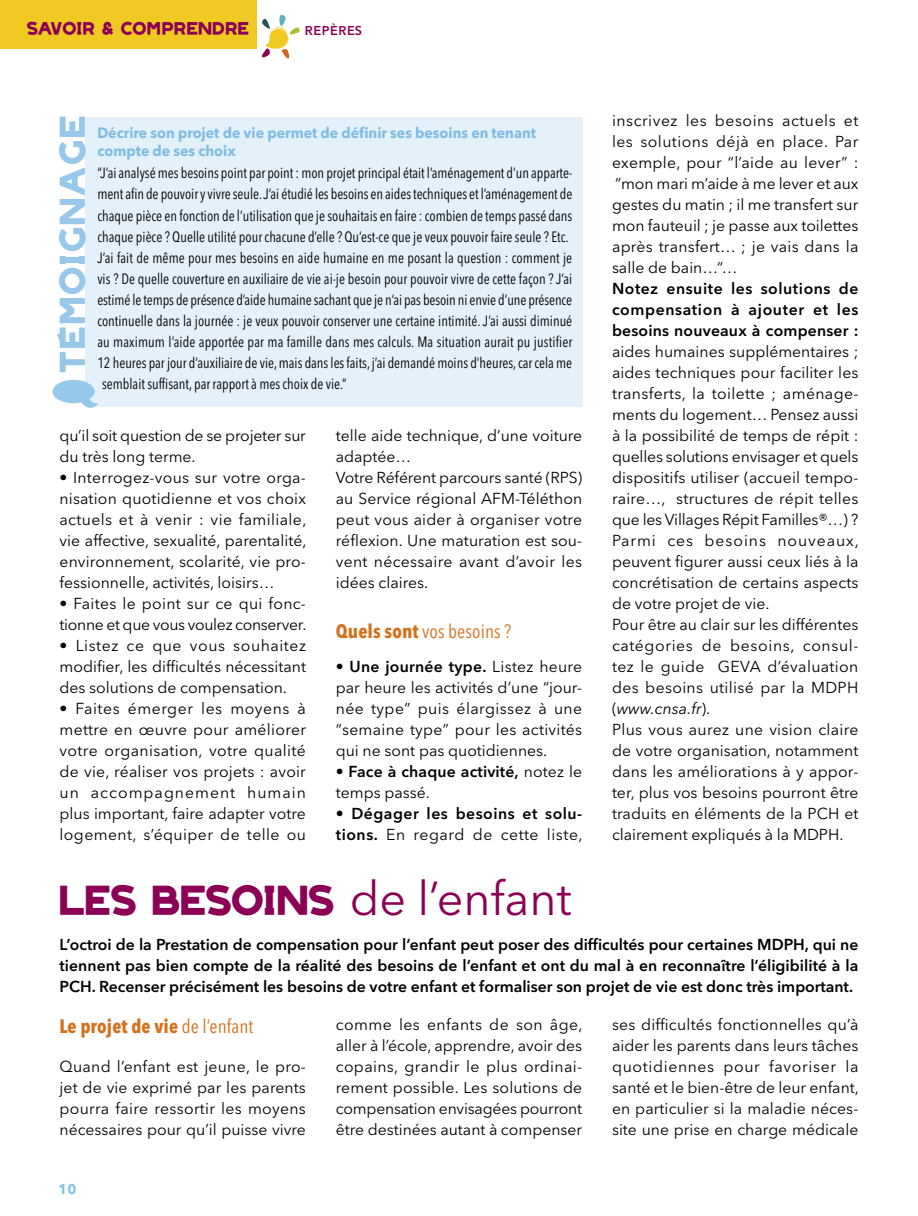
<style>
.page{position:relative;width:918px;height:1216px;background:#fff}
.page>*{position:absolute;margin:0;border:0;box-sizing:border-box;transform-origin:0 0}
.t1{font:700 32.38px "AFM Telethon";color:#8b0054}
.t2{font:700 28px "AFM Telethon";letter-spacing:.08em;color:#97c7e9}
.t3{font:700 condensed 19.25px "Avenir Next LT Pro";letter-spacing:.005em;color:#d3711c}
.t4{font:condensed 19.25px "Avenir Next LT Pro";letter-spacing:.005em;color:#d3711c}
.t5{font:15.75px/21px "Avenir Next LT Pro";color:#000;text-align:justify}
.t6{font:600 15.75px/21px "Avenir Next LT Pro";letter-spacing:.01em;color:#000;text-align:justify}
.t7{font:15.75px/21px "Avenir Next LT Pro";letter-spacing:-.02em;color:#000}
.t8{font:600 15.75px/21px "Avenir Next LT Pro";letter-spacing:.03em;color:#000}
.t9{font:condensed 14.88px "Avenir Next LT Pro";color:#000;scale:.95 1}
.t10{font:700 14.88px/17.8px "Avenir Next LT Pro";color:#7fbce3;scale:.95 1}
.t11{font:700 14px "AFM Telethon";letter-spacing:.04em;color:#8b0054}
.t12{font:700 14px "Avenir Next LT Pro";color:#85c3e8}
.t13{font:600 12.78px "Avenir Next LT Pro";letter-spacing:.04em;color:#8b0054}
.s1{font-weight:700}
.s2{font-weight:600}
.s3{font-weight:400}
.s4{font-family:"Avenir Next LT Pro";font-weight:400;font-size:47.25px}
.s5{font-style:italic}
</style>
<div class="page">
<div style="left:0;top:0;width:256px;height:48px;background:#f1c923"></div>
<svg style="left:262px;top:15px;width:38px;height:44px"></svg>
<div style="left:62px;top:117px;width:520px;height:289px;background:#e4f1fb"></div>
<div style="left:52px;top:115px;width:33px;height:308px;background:#fff"></div>
<svg style="left:52px;top:380px;width:47px;height:28px"></svg>
<p class="t11" style="left:27px;top:23px;width:224px">SAVOIR &amp; COMPRENDRE</p>
<p class="t13" style="left:305px;top:25px;width:59px">REPÈRES</p>
<h2 class="t2" style="left:62px;top:373px;width:259px;rotate:-90deg">TÉMOIGNAGE</h2>
<p class="t10" style="left:97px;top:125px;width:463px">Décrire son projet de vie permet de définir ses besoins en tenant compte de ses choix</p>
<p class="t9" style="left:97px;top:167px;width:501px">“J’ai analysé mes besoins point par point : mon projet principal était l’aménagement d’un apparte-</p>
<p class="t9" style="left:97px;top:188px;width:501px">ment afin de pouvoir y vivre seule. J’ai étudié les besoins en aides techniques et l’aménagement de</p>
<p class="t9" style="left:97px;top:209px;width:501px">chaque pièce en fonction de l’utilisation que je souhaitais en faire : combien de temps passé dans</p>
<p class="t9" style="left:97px;top:230px;width:497px">chaque pièce ? Quelle utilité pour chacune d’elle ? Qu’est-ce que je veux pouvoir faire seule ? Etc.</p>
<p class="t9" style="left:97px;top:251px;width:501px">J’ai fait de même pour mes besoins en aide humaine en me posant la question : comment je</p>
<p class="t9" style="left:97px;top:272px;width:501px">vis ? De quelle couverture en auxiliaire de vie ai-je besoin pour pouvoir vivre de cette façon ? J’ai</p>
<p class="t9" style="left:97px;top:293px;width:501px">estimé le temps de présence d’aide humaine sachant que je n’ai pas besoin ni envie d’une présence</p>
<p class="t9" style="left:97px;top:314px;width:501px">continuelle dans la journée : je veux pouvoir conserver une certaine intimité. J’ai aussi diminué</p>
<p class="t9" style="left:97px;top:335px;width:501px">au maximum l’aide apportée par ma famille dans mes calculs. Ma situation aurait pu justifier</p>
<p class="t9" style="left:97px;top:356px;width:501px">12 heures par jour d’auxiliaire de vie, mais dans les faits, j’ai demandé moins d’heures, car cela me</p>
<p class="t9" style="left:102px;top:377px;width:259px">semblait suffisant, par rapport à mes choix de vie.”</p>
<p class="t5" style="left:60px;top:426px;width:248px">qu’il soit question de se projeter sur du très long terme.</p>
<p class="t5" style="left:60px;top:468px;width:248px">• Interrogez-vous sur votre orga&shy;nisation quotidienne et vos choix actuels et à venir : vie familiale, vie affective, sexualité, parentalité, environnement, scolarité, vie pro&shy;fessionnelle, activités, loisirs…</p>
<p class="t7" style="left:60px;top:594px;width:248px">• Faites le point sur ce qui fonc&shy;tionne et que vous voulez conserver.</p>
<p class="t5" style="left:60px;top:636px;width:248px">• Listez ce que vous souhaitez modifier, les difficultés nécessitant des solutions de compensation.</p>
<p class="t5" style="left:60px;top:699px;width:248px">• Faites émerger les moyens à mettre en œuvre pour améliorer votre organisation, votre qualité de vie, réaliser vos projets : avoir un accompagnement humain plus important, faire adapter votre logement, s’équiper de telle ou</p>
<p class="t5" style="left:336px;top:426px;width:248px;text-align:left">telle aide technique, d’une voiture adaptée…<br>Votre Référent parcours santé (RPS) au Service régional AFM-Téléthon peut vous aider à organiser votre réflexion. Une maturation est sou&shy;vent nécessaire avant d’avoir les idées claires.</p>
<p class="t4" style="left:336px;top:623px;width:177px"><span class="s1">Quels sont</span> vos besoins ?</p>
<p class="t5" style="left:336px;top:657px;width:248px"><span class="s2">• Une journée type.</span> Listez heure par heure les activités d’une “jour&shy;née type” puis élargissez à une “semaine type” pour les activités qui ne sont pas quotidiennes.</p>
<p class="t6" style="left:336px;top:763px;width:248px">• Face à chaque activité, <span class="s3">notez le temps passé.</span></p>
<p class="t8" style="left:336px;top:805px;width:248px">• Dégager les besoins et solu&shy;tions. <span class="s3">En regard de cette liste,</span></p>
<h1 class="t1" style="left:60px;top:887px;width:513px">LES BESOINS <span class="s4">de l’enfant</span></h1>
<p class="t5" style="left:612px;top:111px;width:248px">inscrivez les besoins actuels et les solutions déjà en place. Par exemple, pour “l’aide au lever” : “mon mari m’aide à me lever et aux gestes du matin ; il me transfert sur mon fauteuil ; je passe aux toilettes après transfert… ; je vais dans la salle de bain…“…</p>
<p class="t6" style="left:612px;top:280px;width:248px">Notez ensuite les solutions de compensation à ajouter et les besoins nouveaux à compenser :</p>
<p class="t5" style="left:612px;top:342px;width:248px;text-align:left">aides humaines supplémentaires ; aides techniques pour faciliter les transferts, la toilette ; aménage&shy;ments du logement… Pensez aussi à la possibilité de temps de répit : quelles solutions envisager et quels dispositifs utiliser (accueil tempo&shy;raire…, structures de répit telles que les Villages Répit Familles®…) ?<br>Parmi ces besoins nouveaux, peuvent figurer aussi ceux liés à la concrétisation de certains aspects de votre projet de vie.<br>Pour être au clair sur les différentes catégories de besoins, consul&shy;tez le guide GEVA d’évaluation des besoins utilisé par la MDPH (<span class="s5">www.cnsa.fr</span>).<br>Plus vous aurez une vision claire de votre organisation, notamment dans les améliorations à y appor&shy;ter, plus vos besoins pourront être traduits en éléments de la PCH et clairement expliqués à la MDPH.</p>
<p class="t6" style="left:60px;top:935px;width:800px">L’octroi de la Prestation de compensation pour l’enfant peut poser des difficultés pour certaines MDPH, qui ne tiennent pas bien compte de la réalité des besoins de l’enfant et ont du mal à en reconnaître l’éligibilité à la PCH. Recenser précisément les besoins de votre enfant et formaliser son projet de vie est donc très important.</p>
<p class="t3" style="left:60px;top:1018px;width:195px">Le projet de vie <span class="s3">de l’enfant</span></p>
<p class="t5" style="left:60px;top:1056px;width:248px">Quand l’enfant est jeune, le pro&shy;jet de vie exprimé par les parents pourra faire ressortir les moyens nécessaires pour qu’il puisse vivre</p>
<p class="t12" style="left:58px;top:1183px;width:20px">10</p>
<p class="t5" style="left:336px;top:1014px;width:248px">comme les enfants de son âge, aller à l’école, apprendre, avoir des copains, grandir le plus ordinai&shy;rement possible. Les solutions de compensation envisagées pourront être destinées autant à compenser</p>
<p class="t5" style="left:612px;top:1014px;width:248px">ses difficultés fonctionnelles qu’à aider les parents dans leurs tâches quotidiennes pour favoriser la santé et le bien-être de leur enfant, en particulier si la maladie néces&shy;site une prise en charge médicale</p>
</div>
